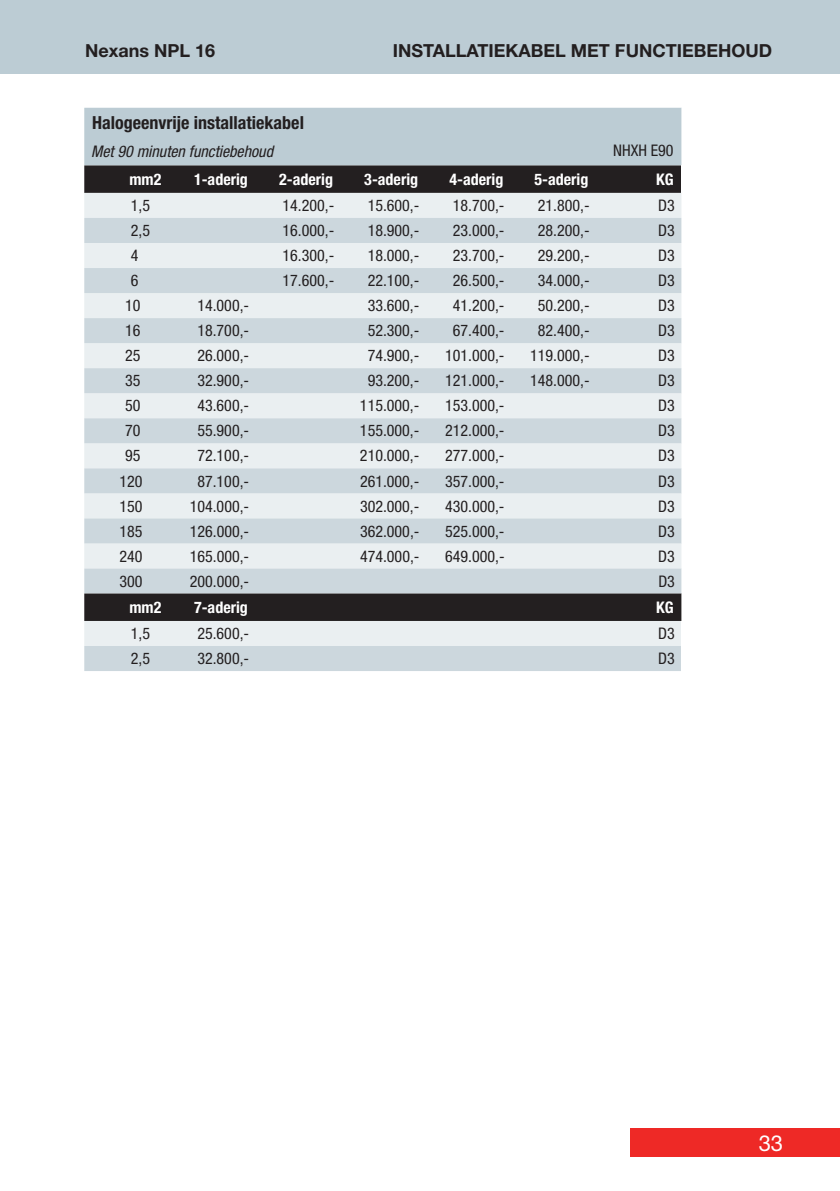
<style>
.page{position:relative;width:840px;height:1191px;background:#fff}
.page>*{position:absolute;margin:0;border:0;box-sizing:border-box;transform-origin:0 0}
.t1{font:22px "Helvetica Neue LT Std";color:#fff}
.t2{font:700 18px "Helvetica Neue LT Std";color:#231f20}
.t3{font:700 condensed 18px "Helvetica Neue LT Std";color:#231f20}
.t4{font:condensed 16px "Helvetica Neue LT Std";color:#231f20}
.t5{font:700 condensed 16px "Helvetica Neue LT Std";color:#fff}
.t6{font:italic condensed 16px "Helvetica Neue LT Std";color:#231f20}
</style>
<div class="page">
<div style="left:0;top:0;width:839px;height:74px;background:#bcccd4"></div>
<div style="left:629px;top:1128px;width:210px;height:29px;background:#ee2926"></div>
<svg style="left:84px;top:108px;width:598px;height:563px;background:#c6cdd1"></svg>
<div style="left:681px;top:646px;width:22px;height:25px;background:#fff"></div>
<p class="t2" style="left:85px;top:39px;width:132px">Nexans NPL 16</p>
<p class="t2" style="left:392px;top:39px;width:380px">INSTALLATIEKABEL MET FUNCTIEBEHOUD</p>
<p class="t3" style="left:92px;top:111px;width:213px">Halogeenvrije installatiekabel</p>
<p class="t6" style="left:91px;top:142px;width:183px">Met 90 minuten functiebehoud</p>
<p class="t4" style="left:612px;top:141px;width:62px">NHXH E90</p>
<p class="t5" style="left:129px;top:169px;width:33px">mm2</p>
<p class="t5" style="left:194px;top:169px;width:55px">1-aderig</p>
<p class="t5" style="left:279px;top:169px;width:55px">2-aderig</p>
<p class="t5" style="left:364px;top:169px;width:55px">3-aderig</p>
<p class="t5" style="left:449px;top:169px;width:55px">4-aderig</p>
<p class="t5" style="left:534px;top:169px;width:55px">5-aderig</p>
<p class="t5" style="left:655px;top:169px;width:19px">KG</p>
<p class="t4" style="left:131px;top:196px;width:21px">1,5</p>
<p class="t4" style="left:282px;top:196px;width:53px">14.200,-</p>
<p class="t4" style="left:367px;top:196px;width:53px">15.600,-</p>
<p class="t4" style="left:452px;top:196px;width:53px">18.700,-</p>
<p class="t4" style="left:537px;top:196px;width:53px">21.800,-</p>
<p class="t4" style="left:658px;top:196px;width:18px">D3</p>
<p class="t4" style="left:131px;top:221px;width:21px">2,5</p>
<p class="t4" style="left:282px;top:221px;width:53px">16.000,-</p>
<p class="t4" style="left:367px;top:221px;width:53px">18.900,-</p>
<p class="t4" style="left:452px;top:221px;width:53px">23.000,-</p>
<p class="t4" style="left:537px;top:221px;width:53px">28.200,-</p>
<p class="t4" style="left:658px;top:221px;width:18px">D3</p>
<p class="t4" style="left:131px;top:246px;width:9px">4</p>
<p class="t4" style="left:282px;top:246px;width:53px">16.300,-</p>
<p class="t4" style="left:367px;top:246px;width:53px">18.000,-</p>
<p class="t4" style="left:452px;top:246px;width:53px">23.700,-</p>
<p class="t4" style="left:537px;top:246px;width:53px">29.200,-</p>
<p class="t4" style="left:658px;top:246px;width:18px">D3</p>
<p class="t4" style="left:131px;top:271px;width:9px">6</p>
<p class="t4" style="left:282px;top:271px;width:53px">17.600,-</p>
<p class="t4" style="left:367px;top:271px;width:53px">22.100,-</p>
<p class="t4" style="left:452px;top:271px;width:53px">26.500,-</p>
<p class="t4" style="left:537px;top:271px;width:53px">34.000,-</p>
<p class="t4" style="left:658px;top:271px;width:18px">D3</p>
<p class="t4" style="left:125px;top:296px;width:17px">10</p>
<p class="t4" style="left:197px;top:296px;width:53px">14.000,-</p>
<p class="t4" style="left:367px;top:296px;width:53px">33.600,-</p>
<p class="t4" style="left:452px;top:296px;width:53px">41.200,-</p>
<p class="t4" style="left:537px;top:296px;width:53px">50.200,-</p>
<p class="t4" style="left:658px;top:296px;width:18px">D3</p>
<p class="t4" style="left:125px;top:321px;width:17px">16</p>
<p class="t4" style="left:197px;top:321px;width:53px">18.700,-</p>
<p class="t4" style="left:367px;top:321px;width:53px">52.300,-</p>
<p class="t4" style="left:452px;top:321px;width:53px">67.400,-</p>
<p class="t4" style="left:537px;top:321px;width:53px">82.400,-</p>
<p class="t4" style="left:658px;top:321px;width:18px">D3</p>
<p class="t4" style="left:125px;top:346px;width:17px">25</p>
<p class="t4" style="left:197px;top:346px;width:53px">26.000,-</p>
<p class="t4" style="left:367px;top:346px;width:53px">74.900,-</p>
<p class="t4" style="left:445px;top:346px;width:61px">101.000,-</p>
<p class="t4" style="left:530px;top:346px;width:61px">119.000,-</p>
<p class="t4" style="left:658px;top:346px;width:18px">D3</p>
<p class="t4" style="left:125px;top:371px;width:17px">35</p>
<p class="t4" style="left:197px;top:371px;width:53px">32.900,-</p>
<p class="t4" style="left:367px;top:371px;width:53px">93.200,-</p>
<p class="t4" style="left:445px;top:371px;width:61px">121.000,-</p>
<p class="t4" style="left:530px;top:371px;width:61px">148.000,-</p>
<p class="t4" style="left:658px;top:371px;width:18px">D3</p>
<p class="t4" style="left:125px;top:396px;width:17px">50</p>
<p class="t4" style="left:197px;top:396px;width:53px">43.600,-</p>
<p class="t4" style="left:360px;top:396px;width:61px">115.000,-</p>
<p class="t4" style="left:445px;top:396px;width:61px">153.000,-</p>
<p class="t4" style="left:658px;top:396px;width:18px">D3</p>
<p class="t4" style="left:125px;top:421px;width:17px">70</p>
<p class="t4" style="left:197px;top:421px;width:53px">55.900,-</p>
<p class="t4" style="left:360px;top:421px;width:61px">155.000,-</p>
<p class="t4" style="left:445px;top:421px;width:61px">212.000,-</p>
<p class="t4" style="left:658px;top:421px;width:18px">D3</p>
<p class="t4" style="left:125px;top:446px;width:17px">95</p>
<p class="t4" style="left:197px;top:446px;width:53px">72.100,-</p>
<p class="t4" style="left:360px;top:446px;width:61px">210.000,-</p>
<p class="t4" style="left:445px;top:446px;width:61px">277.000,-</p>
<p class="t4" style="left:658px;top:446px;width:18px">D3</p>
<p class="t4" style="left:119px;top:471px;width:25px">120</p>
<p class="t4" style="left:197px;top:471px;width:53px">87.100,-</p>
<p class="t4" style="left:360px;top:471px;width:61px">261.000,-</p>
<p class="t4" style="left:445px;top:471px;width:61px">357.000,-</p>
<p class="t4" style="left:658px;top:471px;width:18px">D3</p>
<p class="t4" style="left:119px;top:496px;width:25px">150</p>
<p class="t4" style="left:190px;top:496px;width:61px">104.000,-</p>
<p class="t4" style="left:360px;top:496px;width:61px">302.000,-</p>
<p class="t4" style="left:445px;top:496px;width:61px">430.000,-</p>
<p class="t4" style="left:658px;top:496px;width:18px">D3</p>
<p class="t4" style="left:119px;top:521px;width:25px">185</p>
<p class="t4" style="left:190px;top:521px;width:61px">126.000,-</p>
<p class="t4" style="left:360px;top:521px;width:61px">362.000,-</p>
<p class="t4" style="left:445px;top:521px;width:61px">525.000,-</p>
<p class="t4" style="left:658px;top:521px;width:18px">D3</p>
<p class="t4" style="left:119px;top:546px;width:25px">240</p>
<p class="t4" style="left:190px;top:546px;width:61px">165.000,-</p>
<p class="t4" style="left:360px;top:546px;width:61px">474.000,-</p>
<p class="t4" style="left:445px;top:546px;width:61px">649.000,-</p>
<p class="t4" style="left:658px;top:546px;width:18px">D3</p>
<p class="t4" style="left:119px;top:572px;width:25px">300</p>
<p class="t4" style="left:190px;top:572px;width:61px">200.000,-</p>
<p class="t4" style="left:658px;top:572px;width:18px">D3</p>
<p class="t5" style="left:129px;top:597px;width:33px">mm2</p>
<p class="t5" style="left:194px;top:597px;width:55px">7-aderig</p>
<p class="t5" style="left:655px;top:597px;width:19px">KG</p>
<p class="t4" style="left:131px;top:624px;width:21px">1,5</p>
<p class="t4" style="left:197px;top:624px;width:53px">25.600,-</p>
<p class="t4" style="left:658px;top:624px;width:18px">D3</p>
<p class="t4" style="left:131px;top:649px;width:21px">2,5</p>
<p class="t4" style="left:197px;top:649px;width:53px">32.800,-</p>
<p class="t4" style="left:658px;top:649px;width:18px">D3</p>
<h1 class="t1" style="left:758px;top:1129px;width:26px">33</h1>
</div>
